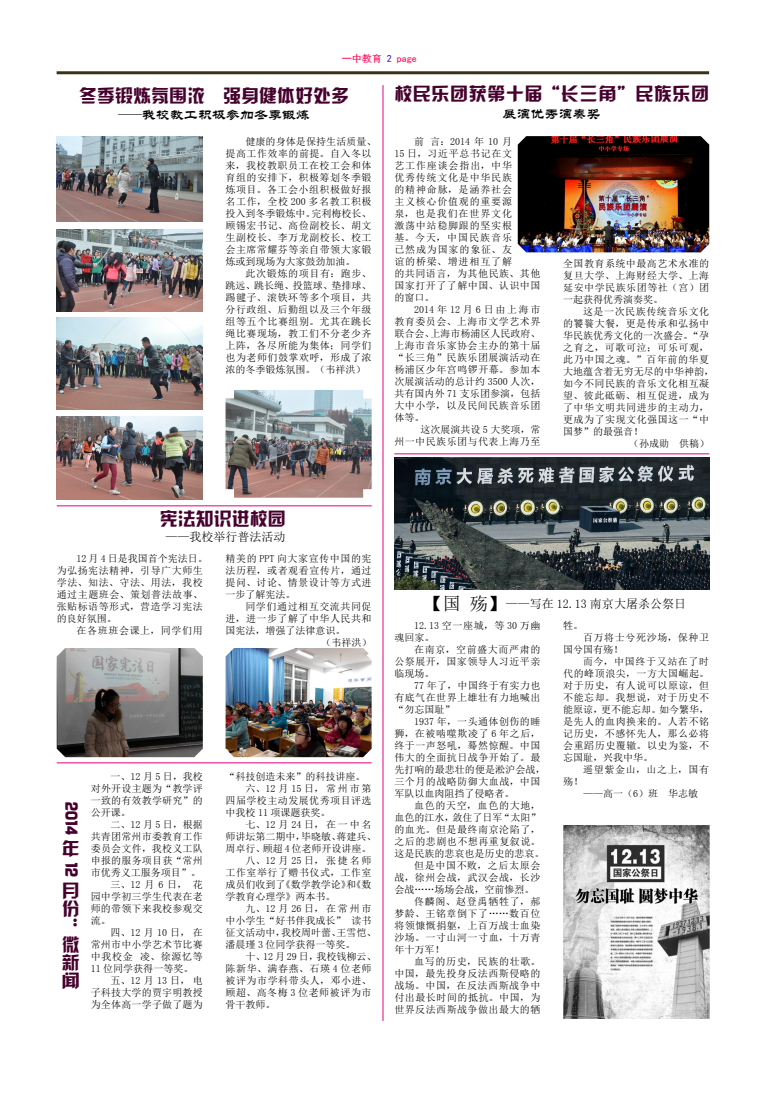
<style>
.page{position:relative;width:766px;height:1106px;background:#fff}
.page>*{position:absolute;margin:0;border:0;box-sizing:border-box;transform-origin:0 0}
.t1{font:18px/18px "H Yk 2 gj";color:#46002d}
.t2{font:18px "H Yk 2 gj";letter-spacing:.035em;color:#46002d}
.t3{font:14px "H Yf 3 gj";color:#000}
.t4{font:12px "Sim Sun";color:#000}
.t5{font:10px/12px "Sim Sun";letter-spacing:.05em;color:#000;text-align:justify}
.t6{font:10px/12px "Sim Sun";color:#000}
.t7{font:10px/12px "Sim Sun";letter-spacing:.075em;color:#000}
.t8{font:10px "Sim Sun";letter-spacing:.02em;color:#000}
.t9{font:10px "Sim Sun";letter-spacing:.07em;color:#000}
.t10{font:10px "Sim Sun";letter-spacing:.01em;color:#000}
.t11{font:10px "Sim Hei";color:#ff004e}
.s1{color:#3800f9}
.s2{font-size:12px}
.s3{font-size:18px}
</style>
<div class="page">
<img style="left:517px;top:136px;width:192px;height:116px">
<img style="left:57px;top:648px;width:146px;height:109px">
<img style="left:563px;top:825px;width:146px;height:193px">
<img style="left:394px;top:458px;width:315px;height:132px">
<img style="left:225px;top:648px;width:146px;height:109px">
<img style="left:57px;top:136px;width:146px;height:85px">
<img style="left:57px;top:230px;width:146px;height:82px">
<img style="left:57px;top:317px;width:146px;height:93px">
<img style="left:57px;top:417px;width:146px;height:82px">
<img style="left:225px;top:390px;width:146px;height:107px">
<hr style="left:57px;top:71px;width:652px;height:3px;background:#3d311a">
<hr style="left:383px;top:85px;width:1px;height:935px;background:#e4007f">
<hr style="left:57px;top:762px;width:314px;height:1px;background:#e4007f">
<hr style="left:394px;top:453px;width:315px;height:1px;background:#e4007f">
<hr style="left:57px;top:505px;width:314px;height:1px;background:#e4007f">
<p class="t11" style="left:342px;top:54px;width:76px">一中教育 <span class="s1">2</span> page</p>
<h1 class="t1" style="left:79px;top:86px;width:271px">冬季锻炼氛围浓　强身健体好处多</h1>
<h2 class="t3" style="left:118px;top:108px;width:193px"><span class="s2">——</span>我校教工积极参加冬季锻炼</h2>
<p class="t5" style="left:225px;top:135px;width:152px;text-align:left;text-indent:20px">健康的身体是保持生活质量、提高工作效率的前提。自入冬以来，我校教职员工在校工会和体育组的安排下，积极筹划冬季锻炼项目。各工会小组积极做好报名工作，全校 200 多名教工积极投入到冬季锻炼中。完利梅校长、顾锡宏书记、高俭副校长、胡文生副校长、李万龙副校长、校工会主席常耀芬等亲自带领大家锻炼或到现场为大家鼓劲加油。</p>
<p class="t5" style="left:225px;top:267px;width:148px;text-indent:20px">此次锻炼的项目有：跑步、跳远、跳长绳、投篮球、垫排球、踢毽子、滚铁环等多个项目，共分行政组、后勤组以及三个年级组等五个比赛组别。尤其在跳长绳比赛现场，教工们不分老少齐上阵，各尽所能为集体；同学们也为老师们鼓掌欢呼，形成了浓浓的冬季锻炼氛围。（韦祥洪）</p>
<h1 class="t2" style="left:394px;top:85px;width:316px">校民乐团获第十届“长三角”民族乐团</h1>
<h2 class="t3" style="left:502px;top:106px;width:100px">展演优秀演奏奖</h2>
<p class="t7" style="left:394px;top:135px;width:147px;text-indent:20px">前言：2014 年 10 月<br>15 日，习近平总书记在文<br>艺工作座谈会指出，中华<br>优秀传统文化是中华民族<br>的精神命脉，是涵养社会<br>主义核心价值观的重要源<br>泉，也是我们在世界文化<br>激荡中站稳脚跟的坚实根<br>基。今天，中国民族音乐<br>已然成为国家的象征、友<br>谊的桥梁、增进相互了解<br>的共同语言，为其他民族、其他国家打开了了解中国、认识中国的窗口。</p>
<p class="t5" style="left:394px;top:303px;width:147px;text-indent:20px">2014 年 12 月 6 日由上海市教育委员会、上海市文学艺术界联合会、上海市杨浦区人民政府、上海市音乐家协会主办的第十届“长三角”民族乐团展演活动在杨浦区少年宫鸣锣开幕。参加本次展演活动的总计约 3500 人次，共有国内外 71 支乐团参演，包括大中小学，以及民间民族音乐团体等。</p>
<p class="t5" style="left:394px;top:423px;width:147px;text-align:right">这次展演共设 5 大奖项，常<br>州一中民族乐团与代表上海乃至</p>
<p class="t5" style="left:563px;top:257px;width:147px">全国教育系统中最高艺术水准的复旦大学、上海财经大学、上海延安中学民族乐团等社（宫）团一起获得优秀演奏奖。</p>
<p class="t5" style="left:583px;top:305px;width:128px">这是一次民族传统音乐文化</p>
<p class="t5" style="left:563px;top:317px;width:147px">的饕餮大餐，更是传承和弘扬中</p>
<p class="t6" style="left:563px;top:329px;width:147px">华民族优秀文化的一次盛会。“孕</p>
<p class="t5" style="left:563px;top:341px;width:147px">之育之，可歌可泣；可乐可观，</p>
<p class="t5" style="left:563px;top:353px;width:147px">此乃中国之魂。”百年前的华夏</p>
<p class="t10" style="left:563px;top:366px;width:153px">大地蕴含着无穷无尽的中华神韵，</p>
<p class="t5" style="left:563px;top:377px;width:147px">如今不同民族的音乐文化相互凝</p>
<p class="t5" style="left:563px;top:389px;width:147px">望、彼此砥砺、相互促进，成为</p>
<p class="t5" style="left:563px;top:401px;width:147px">了中华文明共同进步的主动力，</p>
<p class="t5" style="left:563px;top:413px;width:147px">更成为了实现文化强国这一“中</p>
<p class="t5" style="left:563px;top:425px;width:81px">国梦”的最强音！</p>
<p class="t5" style="left:629px;top:437px;width:81px">（孙成勋 供稿）</p>
<h1 class="t1" style="left:160px;top:509px;width:127px">宪法知识进校园</h1>
<p class="t4" style="left:165px;top:531px;width:122px">——我校举行普法活动</p>
<p class="t5" style="left:57px;top:552px;width:152px;text-align:left;text-indent:20px">12 月 4 日是我国首个宪法日。为弘扬宪法精神，引导广大师生学法、知法、守法、用法，我校通过主题班会、策划普法故事、张贴标语等形式，营造学习宪法的良好氛围。</p>
<p class="t5" style="left:77px;top:624px;width:128px">在各班班会课上，同学们用</p>
<p class="t5" style="left:225px;top:552px;width:147px">精美的 PPT 向大家宣传中国的宪法历程，或者观看宣传片，通过提问、讨论、情景设计等方式进一步了解宪法。</p>
<p class="t5" style="left:245px;top:600px;width:128px">同学们通过相互交流共同促</p>
<p class="t5" style="left:225px;top:612px;width:148px">进，进一步了解了中华人民共和</p>
<p class="t6" style="left:225px;top:624px;width:122px">国宪法，增强了法律意识。</p>
<p class="t5" style="left:321px;top:636px;width:51px">（韦祥洪）</p>
<h1 class="t1" style="left:80px;top:802px;width:34px;rotate:90deg">2014</h1>
<h1 class="t1" style="left:62px;top:839px;width:18px">年</h1>
<h1 class="t1" style="left:80px;top:862px;width:16px;rotate:90deg">12</h1>
<h1 class="t1" style="left:62px;top:881px;width:19px">月份：微新闻</h1>
<p class="t5" style="left:91px;top:770px;width:113px;text-indent:20px">一、12 月 5 日，我校对外开设主题为“教学评一致的有效教学研究”的公开课。</p>
<p class="t5" style="left:111px;top:818px;width:94px">二、12 月 5 日，根据</p>
<p class="t8" style="left:91px;top:831px;width:114px">共青团常州市委教育工作</p>
<p class="t8" style="left:91px;top:843px;width:113px">委员会文件，我校义工队</p>
<p class="t8" style="left:91px;top:855px;width:113px">申报的服务项目获“常州</p>
<p class="t6" style="left:91px;top:866px;width:111px">市优秀义工服务项目”。</p>
<p class="t5" style="left:111px;top:878px;width:94px">三、12 月 6 日，花</p>
<p class="t8" style="left:91px;top:891px;width:114px">园中学初三学生代表在老</p>
<p class="t8" style="left:91px;top:903px;width:114px">师的带领下来我校参观交</p>
<p class="t5" style="left:91px;top:914px;width:21px">流。</p>
<p class="t5" style="left:111px;top:926px;width:94px">四、12 月 10 日，在</p>
<p class="t8" style="left:91px;top:939px;width:114px">常州市中小学艺术节比赛</p>
<p class="t5" style="left:91px;top:950px;width:113px">中我校金 凌、徐源忆等</p>
<p class="t6" style="left:91px;top:962px;width:104px">11 位同学获得一等奖。</p>
<p class="t5" style="left:111px;top:974px;width:94px">五、12 月 13 日，电</p>
<p class="t8" style="left:91px;top:987px;width:114px">子科技大学的贾宇明教授</p>
<p class="t8" style="left:91px;top:999px;width:114px">为全体高一学子做了题为</p>
<p class="t6" style="left:225px;top:770px;width:141px">“科技创造未来”的科技讲座。</p>
<p class="t5" style="left:245px;top:782px;width:128px">六、12 月 15 日，常州市第</p>
<p class="t5" style="left:225px;top:794px;width:147px">四届学校主动发展优秀项目评选</p>
<p class="t6" style="left:225px;top:806px;width:106px">中我校 11 项课题获奖。</p>
<p class="t5" style="left:245px;top:818px;width:128px">七、12 月 24 日，在一中名</p>
<p class="t6" style="left:225px;top:830px;width:152px">师讲坛第二期中，毕晓敏、蒋建兵、</p>
<p class="t6" style="left:225px;top:842px;width:147px">周卓行、顾超 4 位老师开设讲座。</p>
<p class="t5" style="left:245px;top:854px;width:128px">八、12 月 25 日，张捷名师</p>
<p class="t5" style="left:225px;top:866px;width:147px">工作室举行了赠书仪式，工作室</p>
<p class="t6" style="left:225px;top:878px;width:147px">成员们收到了《数学教学论》和《数</p>
<p class="t6" style="left:225px;top:890px;width:111px">学教育心理学》两本书。</p>
<p class="t5" style="left:245px;top:902px;width:128px">九、12 月 26 日，在常州市</p>
<p class="t6" style="left:225px;top:914px;width:147px">中小学生“好书伴我成长” 读书</p>
<p class="t6" style="left:225px;top:926px;width:152px">征文活动中，我校周叶蕾、王雪恺、</p>
<p class="t6" style="left:225px;top:938px;width:131px">潘晨瑾 3 位同学获得一等奖。</p>
<p class="t6" style="left:245px;top:950px;width:133px">十、12 月 29 日，我校钱柳云、</p>
<p class="t5" style="left:225px;top:962px;width:147px">陈新华、满春燕、石瑛 4 位老师</p>
<p class="t5" style="left:225px;top:974px;width:147px">被评为市学科带头人，邓小进、</p>
<p class="t5" style="left:225px;top:986px;width:147px">顾超、高冬梅 3 位老师被评为市</p>
<p class="t5" style="left:225px;top:998px;width:51px">骨干教师。</p>
<p class="t4" style="left:424px;top:597px;width:262px"><span class="s3">【国 殇】</span>——写在 12.13 南京大屠杀公祭日</p>
<p class="t6" style="left:394px;top:619px;width:147px;text-indent:20px">12.13 空一座城，等 30 万幽魂回家。</p>
<p class="t5" style="left:394px;top:643px;width:147px;text-indent:20px">在南京，空前盛大而严肃的公祭展开，国家领导人习近平亲临现场。</p>
<p class="t5" style="left:394px;top:679px;width:147px;text-indent:20px">77 年了，中国终于有实力也有底气在世界上雄壮有力地喊出“勿忘国耻”</p>
<p class="t5" style="left:394px;top:715px;width:153px;text-align:left;text-indent:20px">1937 年，一头通体创伤的睡狮，在被啮噬欺凌了 6 年之后，终于一声怒吼，蓦然惊醒。中国伟大的全面抗日战争开始了。最先打响的最悲壮的便是淞沪会战，三个月的战略防御大血战，中国军队以血肉阻挡了侵略者。</p>
<p class="t9" style="left:414px;top:800px;width:128px">血色的天空，血色的大地，</p>
<p class="t6" style="left:394px;top:811px;width:147px">血色的江水，敛住了日军“太阳”</p>
<p class="t5" style="left:394px;top:823px;width:147px">的血光。但是最终南京沦陷了，</p>
<p class="t5" style="left:394px;top:835px;width:147px">之后的悲剧也不想再重复叙说。</p>
<p class="t6" style="left:394px;top:847px;width:151px">这是民族的悲哀也是历史的悲哀。</p>
<p class="t5" style="left:414px;top:859px;width:128px">但是中国不败，之后太原会</p>
<p class="t5" style="left:394px;top:871px;width:147px">战，徐州会战，武汉会战，长沙</p>
<p class="t6" style="left:394px;top:883px;width:141px">会战……场场会战，空前惨烈。</p>
<p class="t9" style="left:414px;top:896px;width:128px">佟麟阁、赵登禹牺牲了，郝</p>
<p class="t5" style="left:394px;top:907px;width:147px">梦龄、王铭章倒下了……数百位</p>
<p class="t5" style="left:394px;top:919px;width:147px">将领慷慨捐躯，上百万战士血染</p>
<p class="t5" style="left:394px;top:931px;width:147px">沙场。一寸山河一寸血，十万青</p>
<p class="t5" style="left:394px;top:943px;width:51px">年十万军！</p>
<p class="t9" style="left:414px;top:956px;width:128px">血写的历史，民族的壮歌。</p>
<p class="t5" style="left:394px;top:967px;width:147px">中国，最先投身反法西斯侵略的</p>
<p class="t5" style="left:394px;top:979px;width:147px">战场。中国，在反法西斯战争中</p>
<p class="t5" style="left:394px;top:991px;width:147px">付出最长时间的抵抗。中国，为</p>
<p class="t5" style="left:394px;top:1003px;width:147px">世界反法西斯战争做出最大的牺</p>
<p class="t5" style="left:563px;top:619px;width:21px">牲。</p>
<p class="t5" style="left:583px;top:631px;width:128px">百万将士兮死沙场，保种卫</p>
<p class="t5" style="left:563px;top:643px;width:61px">国兮国有殇！</p>
<p class="t5" style="left:583px;top:655px;width:128px">而今，中国终于又站在了时</p>
<p class="t5" style="left:563px;top:667px;width:147px">代的峰顶浪尖，一方大国崛起。</p>
<p class="t5" style="left:563px;top:679px;width:147px">对于历史，有人说可以原谅，但</p>
<p class="t5" style="left:563px;top:691px;width:147px">不能忘却。我想说，对于历史不</p>
<p class="t6" style="left:563px;top:703px;width:147px">能原谅，更不能忘却。如今繁华，</p>
<p class="t5" style="left:563px;top:715px;width:147px">是先人的血肉换来的。人若不铭</p>
<p class="t5" style="left:563px;top:727px;width:147px">记历史，不感怀先人，那么必将</p>
<p class="t5" style="left:563px;top:739px;width:147px">会重蹈历史覆辙。以史为鉴，不</p>
<p class="t5" style="left:563px;top:751px;width:91px">忘国耻，兴我中华。</p>
<p class="t9" style="left:583px;top:764px;width:128px">遥望紫金山，山之上，国有</p>
<p class="t5" style="left:563px;top:775px;width:21px">殇！</p>
<p class="t5" style="left:583px;top:787px;width:116px">——高一（6）班 华志敏</p>
</div>
